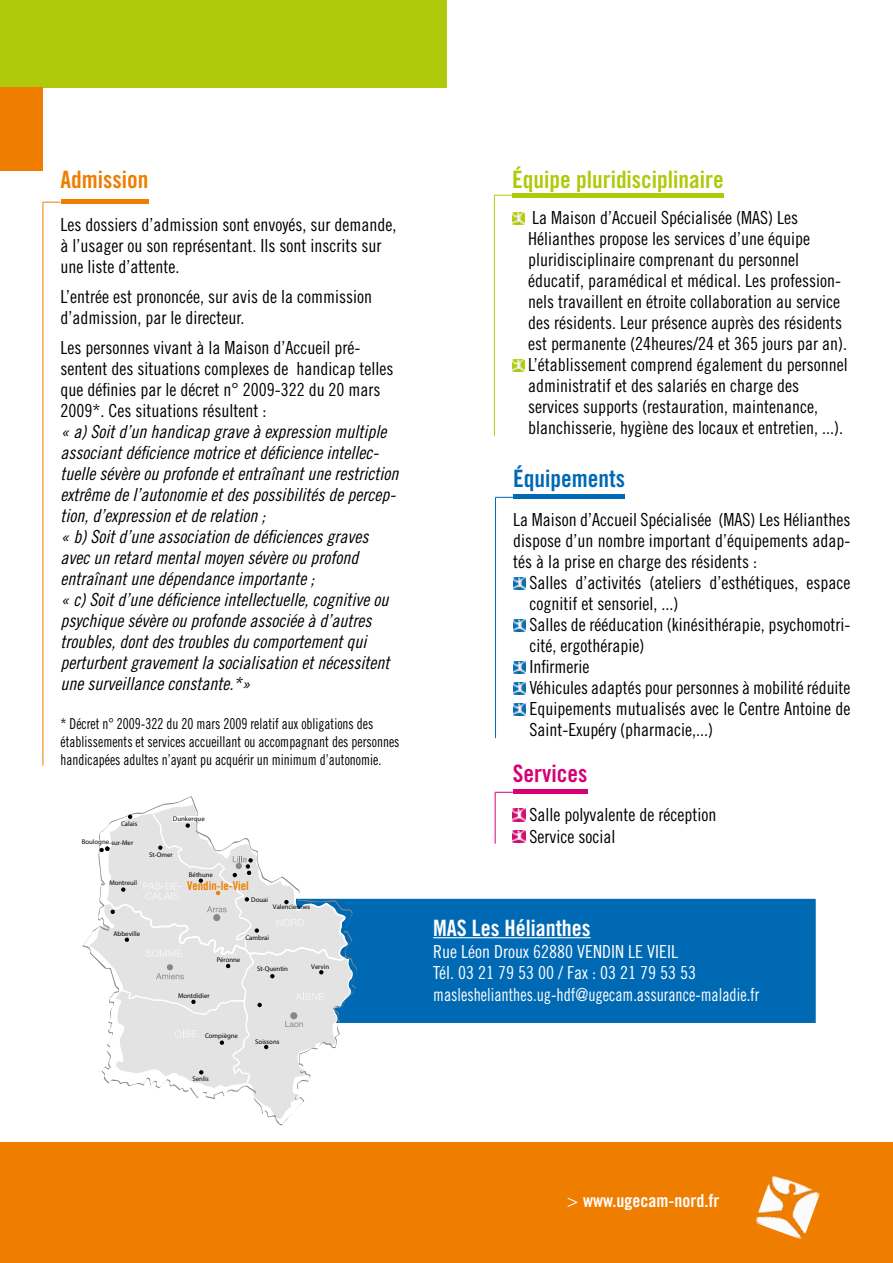
<style>
.page{position:relative;width:893px;height:1263px;background:#fff}
.page>*{position:absolute;margin:0;border:0;box-sizing:border-box;transform-origin:0 0}
.t1{font:24px "Trade Gothic LT Std Bd Cn 20";color:#afca0b}
.t2{font:24px "Trade Gothic LT Std Bd Cn 20";color:#0069b4}
.t3{font:24px "Trade Gothic LT Std Bd Cn 20";color:#ef7d00}
.t4{font:24px "Trade Gothic LT Std Bd Cn 20";color:#d70077}
.t5{font:22.5px "Trade Gothic LT Std Bd Cn 20";color:#fff}
.t6{font:18px/21px "Trade Gothic LT Std Cn 18";color:#000}
.t7{font:18px/21px "Trade Gothic LT Std Cn 18 Obl";color:#000}
.t8{font:18px/21.6px "Trade Gothic LT Std Cn 18";color:#fff}
.t9{font:18px "Trade Gothic LT Std Bd Cn 20";color:#fff}
.t10{font:15px/18px "Trade Gothic LT Std Cn 18";color:#000;scale:.9 1}
.t11{font:12.15px "Trade Gothic LT Std Bd Cn 20";color:#ef7d00}
.t12{font:6.75px "Myriad Pro";color:#000}
.s1{font-family:"Trade Gothic LT Std"}
</style>
<div class="page">
<div style="left:0;top:0;width:446px;height:87px;background:#afca0b"></div>
<div style="left:0;top:87px;width:43px;height:84px;background:#ef7d00"></div>
<div style="left:0;top:1142px;width:893px;height:121px;background:#ef7d00"></div>
<svg style="left:513px;top:577px;width:12px;height:12px"></svg>
<svg style="left:513px;top:619px;width:12px;height:12px"></svg>
<svg style="left:513px;top:661px;width:12px;height:12px"></svg>
<svg style="left:513px;top:682px;width:12px;height:12px"></svg>
<svg style="left:513px;top:703px;width:12px;height:12px"></svg>
<hr style="left:513px;top:495px;width:112px;height:4px;background:#0069b4">
<svg style="left:495px;top:497px;width:18px;height:1px"></svg>
<hr style="left:495px;top:498px;width:1px;height:240px;background:#0069b4">
<svg style="left:513px;top:809px;width:12px;height:12px"></svg>
<svg style="left:513px;top:830px;width:12px;height:13px"></svg>
<div style="left:513px;top:789px;width:74px;height:5px;background:#d70077"></div>
<svg style="left:495px;top:792px;width:18px;height:1px"></svg>
<hr style="left:495px;top:793px;width:1px;height:51px;background:#d70077">
<img style="left:755px;top:1175px;width:65px;height:65px">
<div style="left:61px;top:199px;width:88px;height:5px;background:#ef7d00"></div>
<svg style="left:43px;top:202px;width:18px;height:1px"></svg>
<hr style="left:43px;top:203px;width:1px;height:563px;background:#ef7d00">
<svg style="left:512px;top:212px;width:12px;height:12px"></svg>
<svg style="left:512px;top:359px;width:12px;height:12px"></svg>
<svg style="left:494px;top:195px;width:18px;height:1px"></svg>
<hr style="left:494px;top:196px;width:1px;height:240px;background:#afca0b">
<div style="left:512px;top:193px;width:212px;height:5px;background:#afca0b"></div>
<div style="left:291px;top:897px;width:526px;height:127px;background:#0069b4;border:2px solid #fff"></div>
<hr style="left:433px;top:937px;width:158px;height:1px;background:#fff">
<svg style="left:87px;top:801px;width:266px;height:319px"></svg>
<h1 class="t3" style="left:61px;top:165px;width:89px">Admission</h1>
<p class="t6" style="left:61px;top:214px;width:337px">Les dossiers d’admission sont envoyés, sur demande, à l’usager ou son représentant. Ils sont inscrits sur une liste d’attente.</p>
<p class="t6" style="left:61px;top:286px;width:313px">L’entrée est prononcée, sur avis de la commission d’admission, par le directeur.</p>
<p class="t6" style="left:61px;top:337px;width:334px">Les personnes vivant à la Maison d’Accueil pré&shy;sentent des situations complexes de handicap telles que définies par le décret n° 2009-322 du 20 mars 2009*. Ces situations résultent :</p>
<p class="t7" style="left:61px;top:422px;width:339px">« a) Soit d’un handicap grave à expression multiple associant déficience motrice et déficience intellec&shy;tuelle sévère ou profonde et entraînant une restriction extrême de l’autonomie et des possibilités de percep&shy;tion, d’expression et de relation ;<br>« b) Soit d’une association de déficiences graves avec un retard mental moyen sévère ou profond entraînant une dépendance importante ;<br>« c) Soit d’une déficience intellectuelle, cognitive ou psychique sévère ou profonde associée à d’autres troubles, dont des troubles du comportement qui perturbent gravement la socialisation et nécessitent une surveillance constante.*»</p>
<p class="t10" style="left:61px;top:715px;width:378px">* Décret n° 2009-322 du 20 mars 2009 relatif aux obligations des établissements et services accueillant ou accompagnant des personnes handicapées adultes n’ayant pu acquérir un minimum d’autonomie.</p>
<p class="t12" style="left:121px;top:820px;width:18px">Calais</p>
<p class="t12" style="left:82px;top:838px;width:53px">Boulogne-sur-Mer</p>
<p class="t12" style="left:109px;top:878px;width:29px">Montreuil</p>
<p class="t12" style="left:113px;top:929px;width:28px">Abbeville</p>
<p class="t12" style="left:173px;top:815px;width:33px">Dunkerque</p>
<p class="t12" style="left:149px;top:851px;width:25px">St-Omer</p>
<p class="t12" style="left:189px;top:871px;width:25px">Béthune</p>
<p class="t11" style="left:187px;top:878px;width:63px">Vendin-le-Viel</p>
<p class="t12" style="left:251px;top:895px;width:18px">Douai</p>
<p class="t12" style="left:245px;top:933px;width:25px">Cambrai</p>
<p class="t12" style="left:273px;top:903px;width:39px">Valenciennes</p>
<p class="t12" style="left:217px;top:956px;width:25px">Péronne</p>
<p class="t12" style="left:257px;top:965px;width:32px">St-Quentin</p>
<p class="t12" style="left:311px;top:962px;width:19px">Vervin</p>
<p class="t12" style="left:178px;top:991px;width:33px">Montdidier</p>
<p class="t12" style="left:205px;top:1031px;width:34px">Compiègne</p>
<p class="t12" style="left:193px;top:1074px;width:18px">Senlis</p>
<p class="t12" style="left:255px;top:1037px;width:26px">Soissons</p>
<h1 class="t1" style="left:512px;top:165px;width:213px">Équipe pluridisciplinaire</h1>
<p class="t6" style="left:528px;top:207px;width:321px">La Maison d’Accueil Spécialisée (MAS) Les Hélianthes propose les services d’une équipe pluridisciplinaire comprenant du personnel éducatif, paramédical et médical. Les profession&shy;nels travaillent en étroite collaboration au service des résidents. Leur présence auprès des résidents est permanente (24heures/24 et 365 jours par an).<br>L’établissement comprend également du personnel administratif et des salariés en charge des services supports (restauration, maintenance, blanchisserie, hygiène des locaux et entretien, ...).</p>
<h1 class="t2" style="left:513px;top:464px;width:113px">Équipements</h1>
<p class="t6" style="left:513px;top:509px;width:339px;text-align:justify">La Maison d’Accueil Spécialisée (MAS) Les Hélianthes dispose d’un nombre important d’équipements adap&shy;tés à la prise en charge des résidents :</p>
<p class="t6" style="left:529px;top:572px;width:323px">Salles d’activités (ateliers d’esthétiques, espace cognitif et sensoriel, ...)<br>Salles de rééducation (kinésithérapie, psychomotri&shy;cité, ergothérapie)<br>Infirmerie<br>Véhicules adaptés pour personnes à mobilité réduite Equipements mutualisés avec le Centre Antoine de Saint-Exupéry (pharmacie,...)</p>
<h1 class="t4" style="left:513px;top:759px;width:76px">Services</h1>
<p class="t6" style="left:529px;top:804px;width:188px;line-height:21.6px">Salle polyvalente de réception<br>Service social</p>
<p class="t5" style="left:433px;top:914px;width:159px">MAS Les Hélianthes</p>
<p class="t8" style="left:433px;top:940px;width:328px">Rue Léon Droux 62880 VENDIN LE VIEIL<br>Tél. 03 21 79 53 00 / Fax : 03 21 79 53 53 masleshelianthes.ug-hdf@ugecam.assurance-maladie.fr</p>
<p class="t9" style="left:567px;top:1189px;width:154px"><span class="s1">&gt;</span> www.ugecam-nord.fr</p>
</div>
